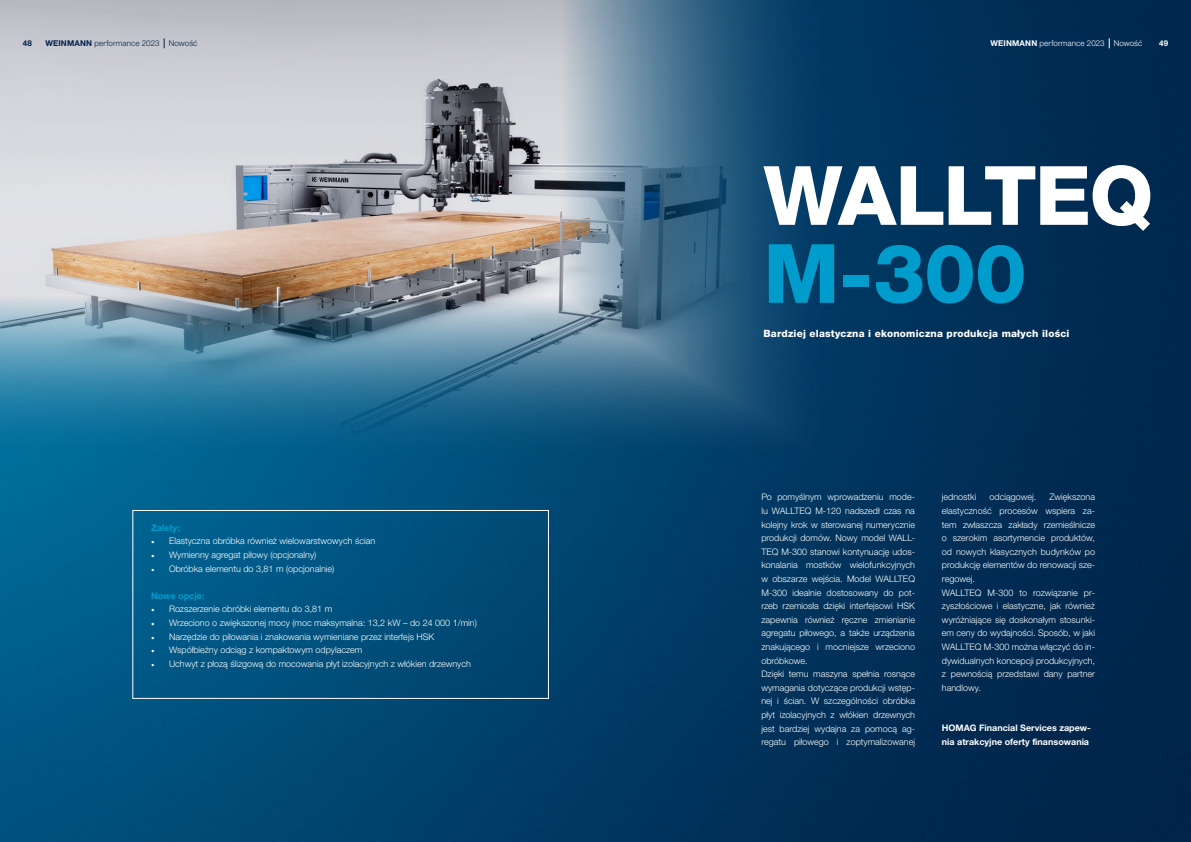
<style>
.page{position:relative;width:1191px;height:842px;background:#fff}
.page>*{position:absolute;margin:0;border:0;box-sizing:border-box;transform-origin:0 0}
.t1{font:800 82px "Helvetica Neue LTW1 G";letter-spacing:-.025em;color:#fff}
.t2{font:800 82px "Helvetica Neue LTW1 G";color:#009dcc}
.t3{font:800 10px "Helvetica Neue LTW1 G";letter-spacing:.02em;color:#fff}
.t4{font:300 9px/13.6px "Helvetica Neue LTW1 G";color:#fff}
.t5{font:700 9px/13.6px "Helvetica Neue LTW1 G";color:#fff}
.t6{font:700 9px "Helvetica Neue LTW1 G";color:#009dcc}
.t7{font:300 8px "Helvetica Neue LTW1 G";letter-spacing:.015em;color:#00214a}
.t8{font:300 8px "Helvetica Neue LTW1 G";letter-spacing:.01em;color:#fff}
.t9{font:700 8px "Helvetica Neue LTW1 G";color:#00214a}
.t10{font:700 8px "Helvetica Neue LTW1 G";color:#fff}
.s1{font-weight:700}
.s2{font-family:"Minion Pro";font-weight:400}
</style>
<div class="page">
<img style="left:0;top:0;width:1191px;height:842px">
<img style="left:0;top:0;width:845px;height:467px">
<div style="left:133px;top:510px;width:416px;height:189px;border:1px solid #fff"></div>
<p class="t7" style="left:45px;top:39px;width:154px"><span class="s1">WEINMANN</span> performance 2023 Nowość</p>
<p class="t8" style="left:990px;top:39px;width:153px"><span class="s1">WEINMANN</span> performance 2023 Nowość</p>
<p class="t9" style="left:23px;top:39px;width:11px">48</p>
<p class="t10" style="left:1159px;top:39px;width:11px">49</p>
<p class="t6" style="left:151px;top:522px;width:30px">Zalety:</p>
<p class="t4" style="left:151px;top:534px;width:226px"><span class="s2">•</span> Elastyczna obróbka również wielowarstwowych ścian</p>
<p class="t4" style="left:151px;top:548px;width:167px"><span class="s2">•</span> Wymienny agregat piłowy (opcjonalny)</p>
<p class="t4" style="left:151px;top:562px;width:185px"><span class="s2">•</span> Obróbka elementu do 3,81 m (opcjonalnie)</p>
<p class="t6" style="left:151px;top:590px;width:55px">Nowe opcje:</p>
<p class="t4" style="left:151px;top:602px;width:183px"><span class="s2">•</span> Rozszerzenie obróbki elementu do 3,81 m</p>
<p class="t4" style="left:151px;top:616px;width:327px"><span class="s2">•</span> Wrzeciono o zwiększonej mocy (moc maksymalna: 13,2 kW – do 24 000 1/min)</p>
<p class="t4" style="left:151px;top:630px;width:285px"><span class="s2">•</span> Narzędzie do piłowania i znakowania wymieniane przez interfejs HSK</p>
<p class="t4" style="left:151px;top:643px;width:213px"><span class="s2">•</span> Współbieżny odciąg z kompaktowym odpylaczem</p>
<p class="t4" style="left:151px;top:657px;width:321px"><span class="s2">•</span> Uchwyt z płozą ślizgową do mocowania płyt izolacyjnych z włókien drzewnych</p>
<h1 class="t1" style="left:763px;top:147px;width:391px">WALLTEQ</h1>
<h1 class="t2" style="left:763px;top:225px;width:264px">M-300</h1>
<p class="t3" style="left:763px;top:328px;width:307px">Bardziej elastyczna i ekonomiczna produkcja małych ilości</p>
<p class="t4" style="left:761px;top:490px;width:155px">Po pomyślnym wprowadzeniu mode&shy;lu WALLTEQ M-120 nadszedł czas na kolejny krok w sterowanej numerycznie produkcji domów. Nowy model WALL-TEQ M-300 stanowi kontynuację udos&shy;konalania mostków wielofunkcyjnych w obszarze wejścia. Model WALLTEQ M-300 idealnie dostosowany do pot&shy;rzeb rzemiosła dzięki interfejsowi HSK zapewnia również ręczne zmienianie agregatu piłowego, a także urządzenia znakującego i mocniejsze wrzeciono obróbkowe.<br>Dzięki temu maszyna spełnia rosnące wymagania dotyczące produkcji wstęp&shy;nej i ścian. W szczególności obróbka płyt izolacyjnych z włókien drzewnych jest bardziej wydajna za pomocą ag&shy;regatu piłowego i zoptymalizowanej</p>
<p class="t4" style="left:942px;top:490px;width:36px">jednostki</p>
<p class="t4" style="left:989px;top:490px;width:48px">odciągowej.</p>
<p class="t4" style="left:942px;top:490px;width:155px;text-indent:108px">Zwiększona elastyczność procesów wspiera za&shy;tem zwłaszcza zakłady rzemieślnicze o szerokim asortymencie produktów, od nowych klasycznych budynków po produkcję elementów do renowacji sze&shy;regowej.<br>WALLTEQ M-300 to rozwiązanie pr&shy;zyszłościowe i elastyczne, jak również wyróżniające się doskonałym stosunki&shy;em ceny do wydajności. Sposób, w jaki<br>WALLTEQ M-300 można włączyć do in&shy;dywidualnych koncepcji produkcyjnych, z pewnością przedstawi dany partner handlowy.</p>
<p class="t5" style="left:942px;top:721px;width:150px">HOMAG Financial Services zapew&shy;nia atrakcyjne oferty finansowania</p>
</div>
